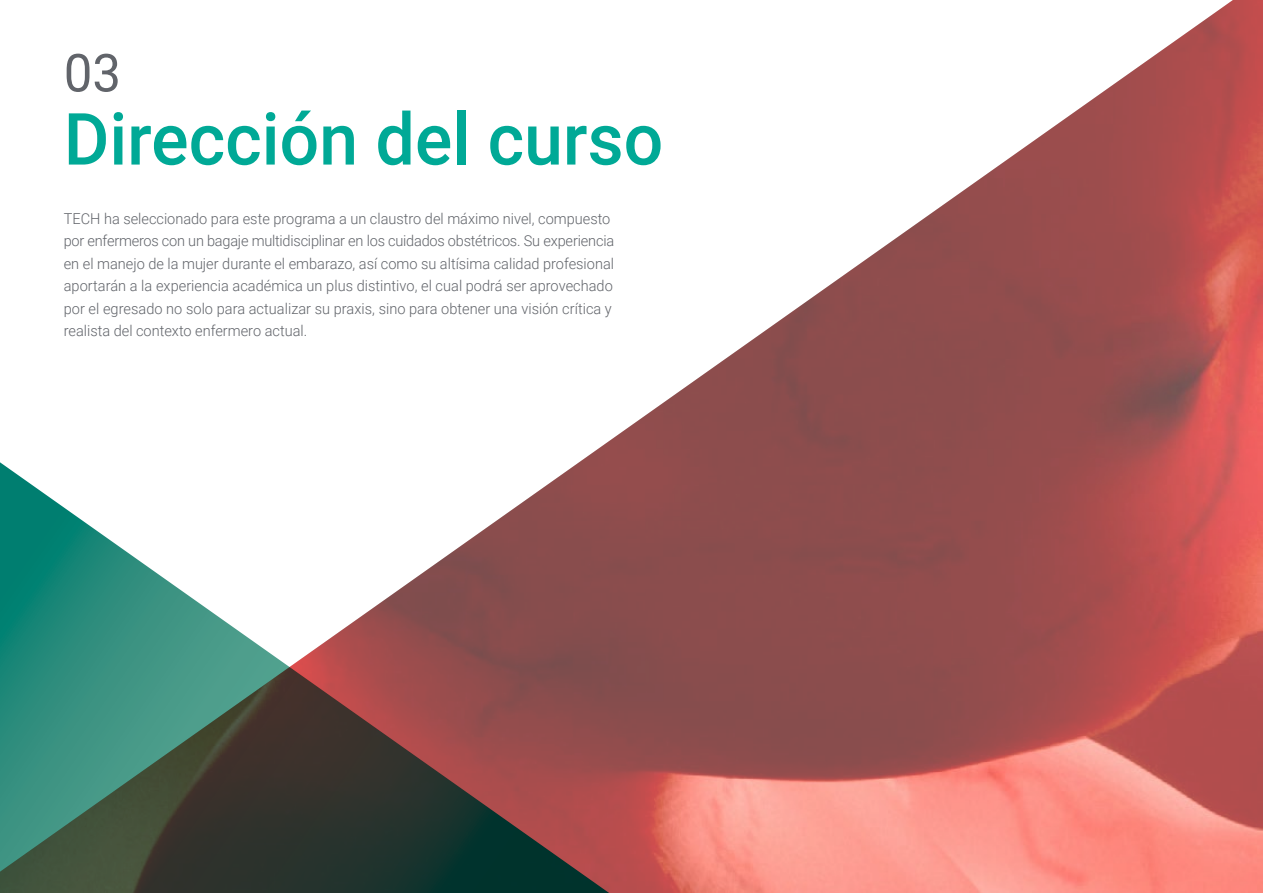
<style>
.page{position:relative;width:1263px;height:893px;background:#fff}
.page>*{position:absolute;margin:0;border:0;box-sizing:border-box;transform-origin:0 0}
.t1{font:500 72px "Roboto";color:#00a996}
.t2{font:52.5px "Roboto";color:#61646a}
.t3{font:300 15px/22.5px "Roboto";color:#61646a}
</style>
<div class="page">
<img style="left:602px;top:0;width:661px;height:893px">
<svg style="left:0;top:446px;width:639px;height:447px"></svg>
<h2 class="t2" style="left:64px;top:36px;width:59px">03</h2>
<h1 class="t1" style="left:64px;top:89px;width:601px">Dirección del curso</h1>
<p class="t3" style="left:64px;top:207px;width:552px">TECH ha seleccionado para este programa a un claustro del máximo nivel, compuesto por enfermeros con un bagaje multidisciplinar en los cuidados obstétricos. Su experiencia en el manejo de la mujer durante el embarazo, así como su altísima calidad profesional aportarán a la experiencia académica un plus distintivo, el cual podrá ser aprovechado por el egresado no solo para actualizar su praxis, sino para obtener una visión crítica y realista del contexto enfermero actual.</p>
</div>
